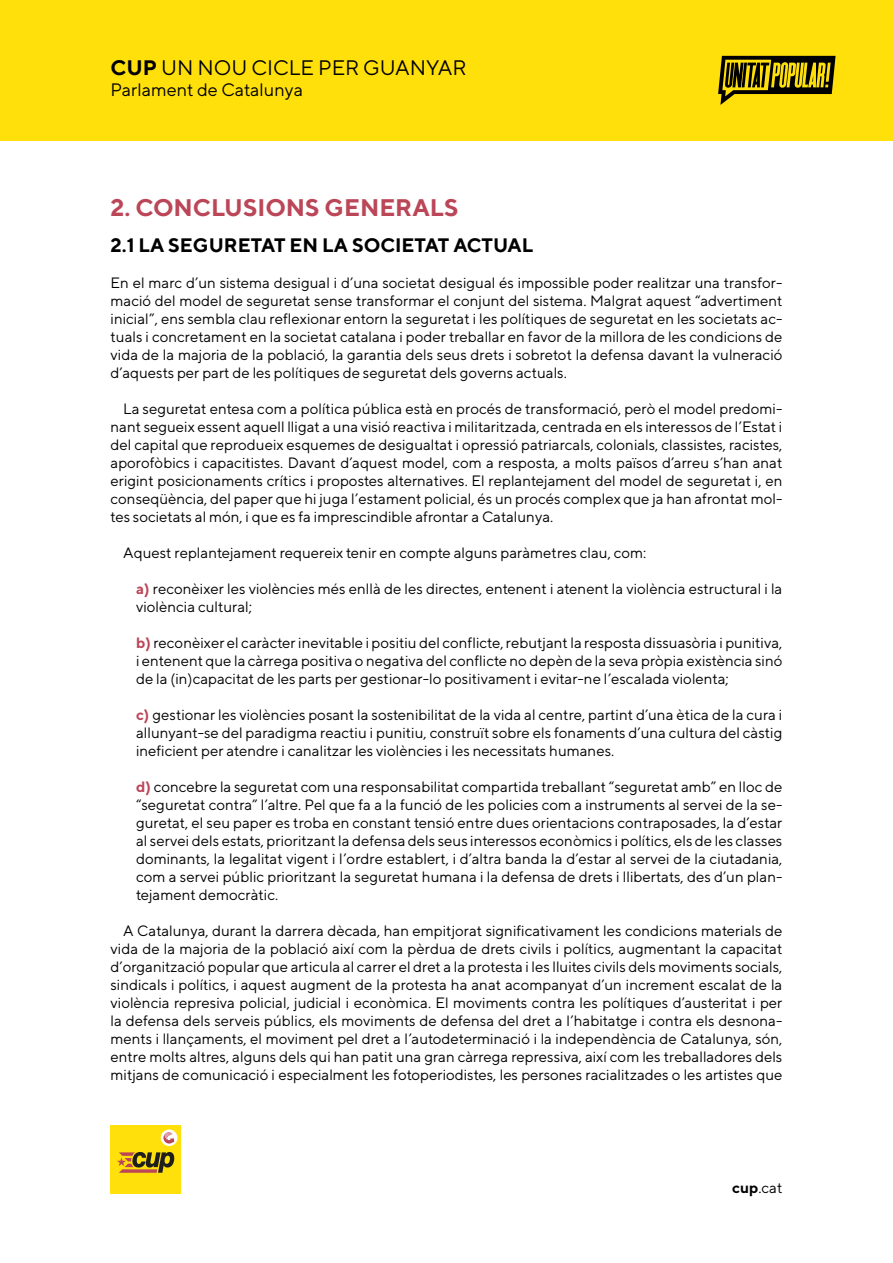
<style>
.page{position:relative;width:893px;height:1263px;background:#fff}
.page>*{position:absolute;margin:0;border:0;box-sizing:border-box;transform-origin:0 0}
.t1{font:700 24px "TT Norms";color:#bb4658}
.t2{font:21px "TT Norms";color:#000}
.t3{font:700 19.5px "TT Norms";color:#000}
.t4{font:18px "TT Norms";color:#000}
.t5{font:15px/18px "TT Norms";color:#000;text-align:justify}
.s1{font-weight:700}
.s2{font-weight:700;color:#bb4658}
</style>
<div class="page">
<div style="left:0;top:0;width:893px;height:140px;background:#ffe00a"></div>
<svg style="left:718px;top:56px;width:118px;height:49px"></svg>
<div style="left:111px;top:1125px;width:70px;height:68px;background:#ffe00a"></div>
<svg style="left:117px;top:1151px;width:57px;height:22px"></svg>
<svg style="left:161px;top:1129px;width:16px;height:17px"></svg>
<svg style="left:163px;top:1132px;width:11px;height:11px"></svg>
<h2 class="t2" style="left:111px;top:54px;width:358px"><span class="s1">CUP</span> UN NOU CICLE PER GUANYAR</h2>
<p class="t4" style="left:111px;top:79px;width:194px">Parlament de Catalunya</p>
<h1 class="t1" style="left:111px;top:192px;width:349px">2. CONCLUSIONS GENERALS</h1>
<h3 class="t3" style="left:111px;top:233px;width:424px">2.1 LA SEGURETAT EN LA SOCIETAT ACTUAL</h3>
<p class="t5" style="left:111px;top:273px;width:673px">En el marc d’un sistema desigual i d’una societat desigual és impossible poder realitzar una transfor&shy;mació del model de seguretat sense transformar el conjunt del sistema. Malgrat aquest “advertiment inicial”, ens sembla clau reflexionar entorn la seguretat i les polítiques de seguretat en les societats ac&shy;tuals i concretament en la societat catalana i poder treballar en favor de la millora de les condicions de vida de la majoria de la població, la garantia dels seus drets i sobretot la defensa davant la vulneració d’aquests per part de les polítiques de seguretat dels governs actuals.</p>
<p class="t5" style="left:111px;top:399px;width:673px;text-indent:13px">La seguretat entesa com a política pública està en procés de transformació, però el model predomi&shy;nant segueix essent aquell lligat a una visió reactiva i militaritzada, centrada en els interessos de l’Estat i del capital que reprodueix esquemes de desigualtat i opressió patriarcals, colonials, classistes, racistes, aporofòbics i capacitistes. Davant d’aquest model, com a resposta, a molts països d’arreu s’han anat erigint posicionaments crítics i propostes alternatives. El replantejament del model de seguretat i, en conseqüència, del paper que hi juga l’estament policial, és un procés complex que ja han afrontat mol&shy;tes societats al món, i que es fa imprescindible afrontar a Catalunya.</p>
<p class="t5" style="left:123px;top:543px;width:525px">Aquest replantejament requereix tenir en compte alguns paràmetres clau, com:</p>
<p class="t5" style="left:136px;top:579px;width:648px"><span class="s2">a)</span> reconèixer les violències més enllà de les directes, entenent i atenent la violència estructural i la violència cultural;</p>
<p class="t5" style="left:136px;top:633px;width:648px"><span class="s2">b)</span> reconèixer el caràcter inevitable i positiu del conflicte, rebutjant la resposta dissuasòria i punitiva, i entenent que la càrrega positiva o negativa del conflicte no depèn de la seva pròpia existència sinó de la (in)capacitat de les parts per gestionar-lo positivament i evitar-ne l’escalada violenta;</p>
<p class="t5" style="left:136px;top:705px;width:648px"><span class="s2">c)</span> gestionar les violències posant la sostenibilitat de la vida al centre, partint d’una ètica de la cura i allunyant-se del paradigma reactiu i punitiu, construït sobre els fonaments d’una cultura del càstig ineficient per atendre i canalitzar les violències i les necessitats humanes.</p>
<p class="t5" style="left:136px;top:777px;width:648px"><span class="s2">d)</span> concebre la seguretat com una responsabilitat compartida treballant “seguretat amb” en lloc de “seguretat contra” l’altre. Pel que fa a la funció de les policies com a instruments al servei de la se&shy;guretat, el seu paper es troba en constant tensió entre dues orientacions contraposades, la d’estar al servei dels estats, prioritzant la defensa dels seus interessos econòmics i polítics, els de les classes dominants, la legalitat vigent i l’ordre establert, i d’altra banda la d’estar al servei de la ciutadania, com a servei públic prioritzant la seguretat humana i la defensa de drets i llibertats, des d’un plan&shy;tejament democràtic.</p>
<p class="t5" style="left:111px;top:921px;width:673px;text-indent:13px">A Catalunya, durant la darrera dècada, han empitjorat significativament les condicions materials de vida de la majoria de la població així com la pèrdua de drets civils i polítics, augmentant la capacitat d’organització popular que articula al carrer el dret a la protesta i les lluites civils dels moviments socials, sindicals i polítics, i aquest augment de la protesta ha anat acompanyat d’un increment escalat de la violència represiva policial, judicial i econòmica. El moviments contra les polítiques d’austeritat i per la defensa dels serveis públics, els moviments de defensa del dret a l’habitatge i contra els desnona&shy;ments i llançaments, el moviment pel dret a l’autodeterminació i la independència de Catalunya, són, entre molts altres, alguns dels qui han patit una gran càrrega repressiva, així com les treballadores dels mitjans de comunicació i especialment les fotoperiodistes, les persones racialitzades o les artistes que</p>
<p class="t5" style="left:732px;top:1178px;width:52px"><span class="s1">cup</span>.cat</p>
</div>
